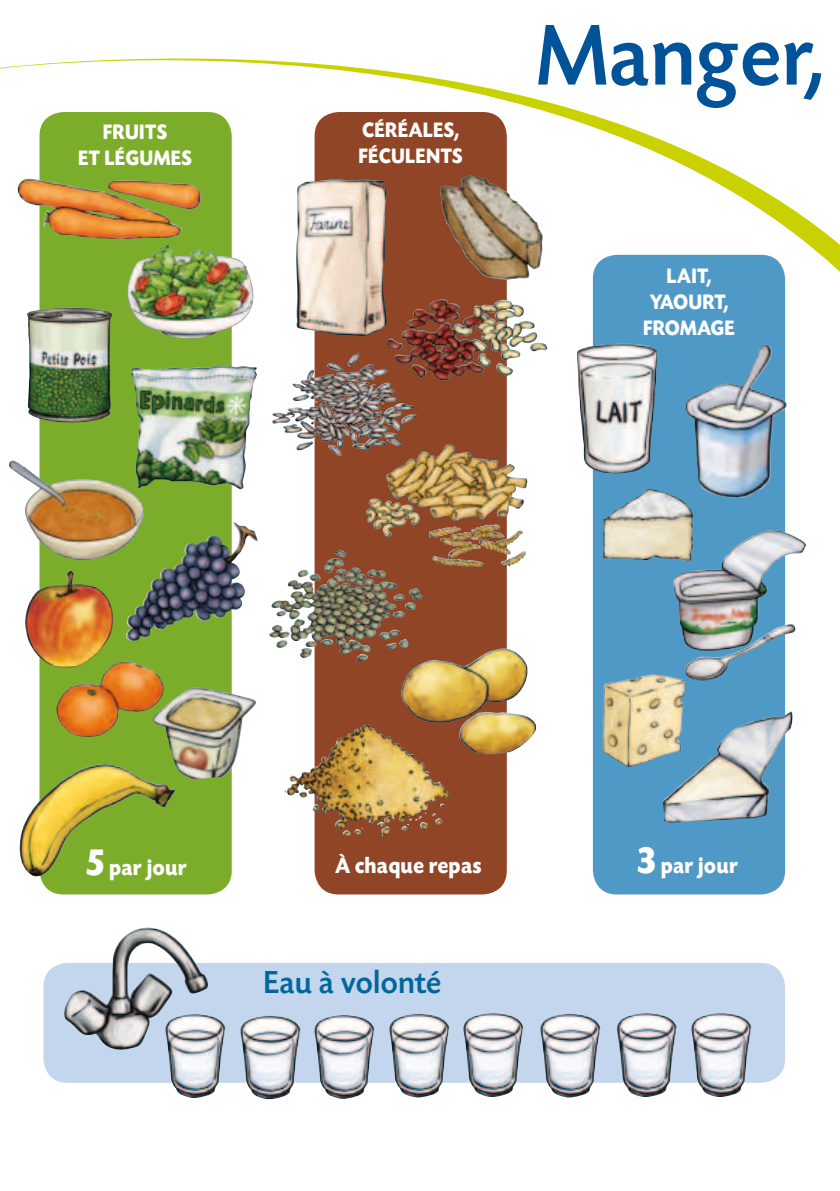
<style>
.page{position:relative;width:840px;height:1191px;background:#fff}
.page>*{position:absolute;margin:0;border:0;box-sizing:border-box;transform-origin:0 0}
.t1{font:500 90.8px "Today SH";letter-spacing:.04em;color:#005398;scale:.95 1}
.t2{font:500 33.4px "Today SH";letter-spacing:.04em;color:#00679b;scale:.95 1}
.t3{font:700 23.4px "Today SH";letter-spacing:.04em;color:#fff;scale:.9 1}
.t4{font:700 22px/26px "Today SH";letter-spacing:.04em;color:#fff;text-align:center;scale:.9 1}
.s1{font-size:40.2px}
</style>
<div class="page">
<svg style="left:0;top:58px;width:839px;height:537px"></svg>
<div style="left:43px;top:963px;width:741px;height:119px;background:#c3d6ed;border-radius:24px"></div>
<img style="left:62px;top:927px;width:146px;height:123px">
<img style="left:240px;top:1015px;width:60px;height:84px">
<img style="left:165px;top:1014px;width:60px;height:84px">
<img style="left:388px;top:1014px;width:61px;height:84px">
<img style="left:539px;top:1014px;width:61px;height:84px">
<img style="left:313px;top:1015px;width:61px;height:84px">
<img style="left:462px;top:1013px;width:61px;height:84px">
<img style="left:615px;top:1013px;width:61px;height:84px">
<img style="left:690px;top:1013px;width:61px;height:84px">
<div style="left:314px;top:112px;width:192px;height:782px;background:#904527;border-radius:24px"></div>
<img style="left:394px;top:299px;width:119px;height:83px">
<img style="left:271px;top:550px;width:94px;height:94px">
<img style="left:294px;top:179px;width:93px;height:157px">
<img style="left:365px;top:444px;width:163px;height:94px">
<img style="left:272px;top:353px;width:87px;height:76px">
<img style="left:440px;top:176px;width:103px;height:104px">
<img style="left:286px;top:724px;width:140px;height:105px">
<img style="left:400px;top:648px;width:136px;height:107px">
<div style="left:39px;top:112px;width:192px;height:782px;background:#7bad2b;border-radius:24px"></div>
<div style="left:592px;top:255px;width:192px;height:639px;background:#4f99c6;border-radius:24px"></div>
<img style="left:56px;top:661px;width:108px;height:76px">
<img style="left:16px;top:179px;width:186px;height:60px">
<img style="left:19px;top:764px;width:156px;height:114px">
<img style="left:26px;top:308px;width:87px;height:115px">
<img style="left:8px;top:460px;width:136px;height:103px">
<img style="left:673px;top:530px;width:132px;height:152px">
<img style="left:662px;top:711px;width:131px;height:112px">
<img style="left:602px;top:673px;width:83px;height:94px">
<img style="left:602px;top:489px;width:92px;height:72px">
<img style="left:151px;top:687px;width:106px;height:92px">
<img style="left:680px;top:344px;width:107px;height:154px">
<img style="left:576px;top:344px;width:81px;height:130px">
<img style="left:131px;top:366px;width:126px;height:123px">
<img style="left:127px;top:245px;width:128px;height:93px">
<img style="left:25px;top:571px;width:88px;height:97px">
<img style="left:124px;top:522px;width:134px;height:121px">
<p class="t4" style="left:78px;top:119px;width:127px">FRUITS<br>ET LÉGUMES</p>
<p class="t4" style="left:358px;top:118px;width:117px;text-align:left">CÉRÉALES,<br>FÉCULENTS</p>
<h1 class="t1" style="left:537px;top:8px;width:302px">Manger,</h1>
<p class="t4" style="left:643px;top:263px;width:103px">LAIT,<br>YAOURT,<br>FROMAGE</p>
<p class="t3" style="left:86px;top:855px;width:113px"><span class="s1">5</span> PAR JOUR</p>
<p class="t3" style="left:335px;top:853px;width:163px">À CHAQUE REPAS</p>
<p class="t3" style="left:637px;top:853px;width:113px"><span class="s1">3</span> PAR JOUR</p>
<h2 class="t2" style="left:264px;top:964px;width:187px">Eau à volonté</h2>
</div>
